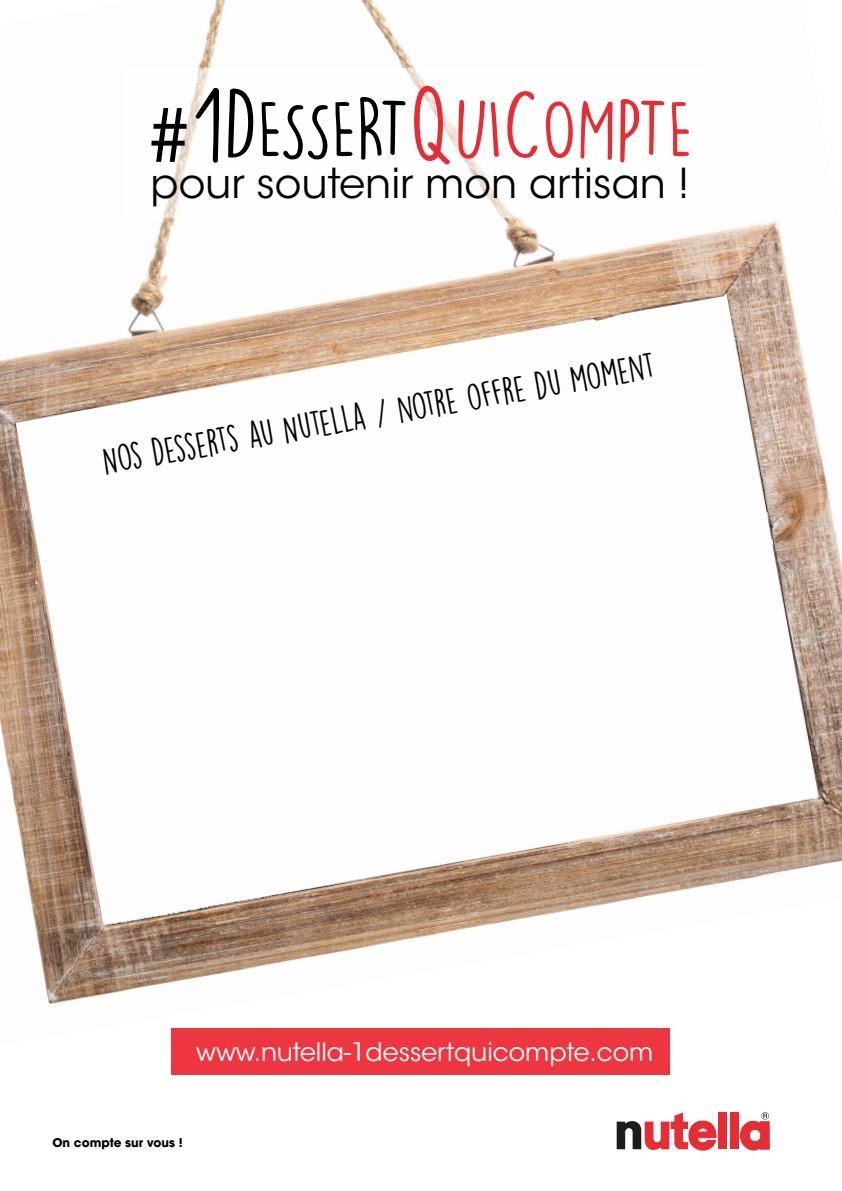
<style>
.page{position:relative;width:842px;height:1191px;background:#fff}
.page>*{position:absolute;margin:0;border:0;box-sizing:border-box;transform-origin:0 0}
.t1{font:41px "ITC Avant Garde Std";color:#010101}
.t2{font:34px "DK Lemon Yellow Sun";color:#010101}
.t3{font:25.3px "ITC Avant Garde Std";color:#fff}
.t4{font:700 12px "ITC Avant Garde Std";color:#010101}
</style>
<div class="page">
<img style="left:0;top:0;width:842px;height:1005px">
<div style="left:125px;top:69px;width:585px;height:149px;background:#fff"></div>
<svg style="left:151px;top:108px;width:36px;height:54px"></svg>
<svg style="left:228px;top:89px;width:25px;height:68px"></svg>
<svg style="left:262px;top:102px;width:66px;height:57px"></svg>
<svg style="left:335px;top:102px;width:18px;height:55px"></svg>
<svg style="left:360px;top:97px;width:46px;height:63px"></svg>
<svg style="left:414px;top:86px;width:36px;height:78px"></svg>
<svg style="left:458px;top:100px;width:27px;height:59px"></svg>
<svg style="left:491px;top:91px;width:122px;height:69px"></svg>
<svg style="left:620px;top:99px;width:45px;height:63px"></svg>
<svg style="left:672px;top:102px;width:17px;height:55px"></svg>
<svg style="left:196px;top:88px;width:23px;height:75px"></svg>
<div style="left:730px;top:1112px;width:9px;height:37px;background:#e52d36"></div>
<div style="left:718px;top:1112px;width:8px;height:37px;background:#e52d36"></div>
<svg style="left:617px;top:1112px;width:99px;height:38px"></svg>
<svg style="left:740px;top:1112px;width:29px;height:39px"></svg>
<div style="left:171px;top:1028px;width:499px;height:47px;background:#ee3640"></div>
<p class="t1" style="left:151px;top:159px;width:540px">pour soutenir mon artisan !</p>
<p class="t2" style="left:99px;top:441px;width:562px;rotate:-10deg">Nos desserts au Nutella / notre offre du moment</p>
<p class="t3" style="left:196px;top:1036px;width:459px">www.nutella-1dessertquicompte.com</p>
<p class="t4" style="left:52px;top:1134px;width:132px">On compte sur vous !</p>
</div>
